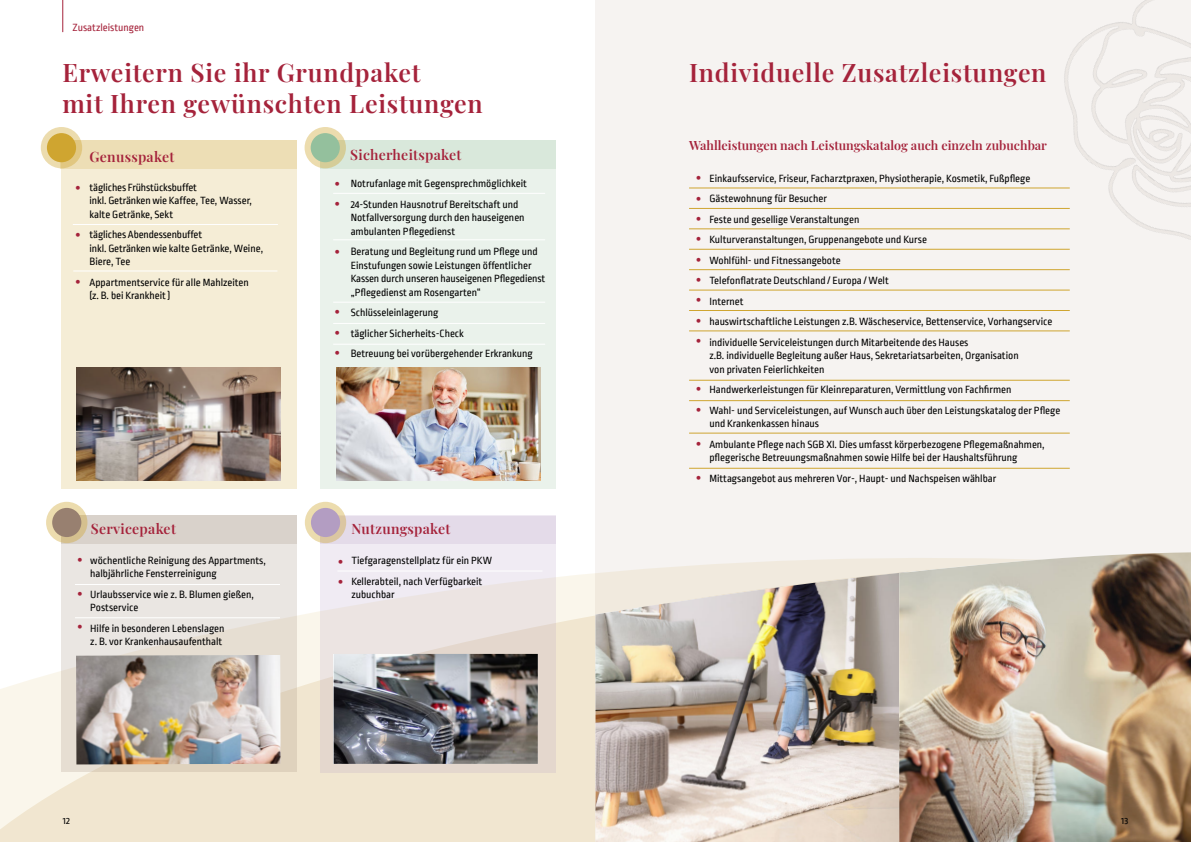
<style>
.page{position:relative;width:1191px;height:842px;background:#fff}
.page>*{position:absolute;margin:0;border:0;box-sizing:border-box;transform-origin:0 0}
.t1{font:600 25px/30.7px "Playfair Display";letter-spacing:.03em;color:#a5233b}
.t2{font:600 14px "Playfair Display";letter-spacing:.02em;color:#a5233b}
.t3{font:600 12.5px "Playfair Display";color:#a5233b}
.t4{font:600 12px/20.4px "Playfair Display";color:#a5233b}
.t5{font:11px/20.5px "Ropa Sans";color:#000}
.t6{font:11px "Ropa Sans";color:#a5233b}
.t7{font:10px "Ropa Sans";color:#000}
</style>
<div class="page">
<div style="left:596px;top:0;width:595px;height:842px;background:#f6f3f1"></div>
<svg style="left:0;top:542px;width:596px;height:300px;fill:#f1e6d0"></svg>
<div style="left:61px;top:140px;width:235px;height:349px;background:#f5edd6"></div>
<div style="left:60px;top:140px;width:236px;height:28px;background:#eddeb5"></div>
<div style="left:321px;top:140px;width:235px;height:349px;background:#eaf2eb"></div>
<div style="left:320px;top:140px;width:236px;height:28px;background:#d9e8db"></div>
<svg style="left:61px;top:515px;width:236px;height:257px;background:#e5dfd8"></svg>
<svg style="left:321px;top:543px;width:235px;height:229px;background:#ebe3e3"></svg>
<div style="left:321px;top:515px;width:235px;height:28px;background:#e4dbe9"></div>
<hr style="left:62px;top:0;width:1px;height:32px;background:#a5233b">
<hr style="left:73px;top:224px;width:205px;height:1px;background:#fff">
<hr style="left:75px;top:584px;width:205px;height:1px;background:#fff">
<hr style="left:337px;top:571px;width:205px;height:1px;background:#fff">
<hr style="left:75px;top:617px;width:205px;height:1px;background:#fff">
<hr style="left:333px;top:193px;width:212px;height:1px;background:#fff">
<hr style="left:333px;top:240px;width:212px;height:1px;background:#fff">
<hr style="left:333px;top:302px;width:212px;height:1px;background:#fff">
<hr style="left:333px;top:323px;width:212px;height:1px;background:#fff">
<hr style="left:333px;top:344px;width:212px;height:1px;background:#fff">
<hr style="left:73px;top:271px;width:204px;height:1px;background:#fff">
<img style="left:998px;top:0;width:193px;height:271px">
<hr style="left:689px;top:188px;width:380px;height:1px;background:#cfa530">
<hr style="left:689px;top:208px;width:380px;height:1px;background:#cfa530">
<hr style="left:689px;top:229px;width:380px;height:1px;background:#cfa530">
<hr style="left:689px;top:249px;width:380px;height:1px;background:#cfa530">
<hr style="left:689px;top:269px;width:380px;height:1px;background:#cfa530">
<hr style="left:689px;top:290px;width:380px;height:1px;background:#cfa530">
<hr style="left:689px;top:310px;width:380px;height:1px;background:#cfa530">
<hr style="left:689px;top:331px;width:380px;height:1px;background:#cfa530">
<hr style="left:689px;top:380px;width:380px;height:1px;background:#cfa530">
<hr style="left:689px;top:400px;width:380px;height:1px;background:#cfa530">
<hr style="left:689px;top:433px;width:380px;height:1px;background:#cfa530">
<hr style="left:689px;top:468px;width:380px;height:1px;background:#cfa530">
<svg style="left:41px;top:127px;width:41px;height:41px"></svg>
<div style="left:47px;top:133px;width:29px;height:29px;background:#cfa530;border-radius:50%"></div>
<svg style="left:304px;top:127px;width:42px;height:41px"></svg>
<div style="left:311px;top:133px;width:29px;height:29px;background:#94c09d;border-radius:50%"></div>
<svg style="left:46px;top:502px;width:41px;height:41px"></svg>
<div style="left:52px;top:508px;width:29px;height:29px;background:#988070;border-radius:50%"></div>
<svg style="left:305px;top:502px;width:41px;height:41px"></svg>
<div style="left:311px;top:508px;width:29px;height:29px;background:#b39dc2;border-radius:50%"></div>
<svg style="left:595px;top:552px;width:304px;height:20px"></svg>
<img style="left:595px;top:572px;width:304px;height:270px">
<img style="left:899px;top:552px;width:292px;height:290px">
<img style="left:334px;top:654px;width:204px;height:110px">
<img style="left:76px;top:367px;width:204px;height:113px">
<img style="left:336px;top:367px;width:204px;height:113px">
<img style="left:76px;top:655px;width:205px;height:109px">
<p class="t6" style="left:73px;top:22px;width:73px">Zusatzleistungen</p>
<h1 class="t1" style="left:62px;top:59px;width:422px">Erweitern Sie ihr Grundpaket<br>mit Ihren gewünschten Leistungen</h1>
<h1 class="t1" style="left:689px;top:59px;width:359px">Individuelle Zusatzleistungen</h1>
<p class="t2" style="left:90px;top:151px;width:86px">Genusspaket</p>
<p class="t5" style="left:90px;top:181px;width:164px;line-height:13.5px">tägliches Frühstücksbuffet<br>inkl. Getränken wie Kaffee, Tee, Wasser, kalte Getränke, Sekt</p>
<p class="t5" style="left:90px;top:228px;width:175px;line-height:13.5px">tägliches Abendessenbuffet<br>inkl. Getränken wie kalte Getränke, Weine,<br>Biere, Tee</p>
<p class="t5" style="left:90px;top:276px;width:161px;line-height:13.5px">Appartmentservice für alle Mahlzeiten (z. B. bei Krankheit )</p>
<p class="t3" style="left:689px;top:140px;width:359px">Wahlleistungen nach Leistungskatalog auch einzeln zubuchbar</p>
<p class="t2" style="left:350px;top:149px;width:113px">Sicherheitspaket</p>
<p class="t5" style="left:709px;top:168px;width:344px">Einkaufsservice, Friseur, Facharztpraxen, Physiotherapie, Kosmetik, Fußpflege Gästewohnung für Besucher<br>Feste und gesellige Veranstaltungen<br>Kulturveranstaltungen, Gruppenangebote und Kurse<br>Wohlfühl- und Fitnessangebote<br>Telefonflatrate Deutschland / Europa / Welt<br>Internet<br>hauswirtschaftliche Leistungen z.B. Wäscheservice, Bettenservice, Vorhangservice individuelle Serviceleistungen durch Mitarbeitende des Hauses</p>
<p class="t5" style="left:709px;top:349px;width:311px;line-height:13.5px">z.B. individuelle Begleitung außer Haus, Sekretariatsarbeiten, Organisation von privaten Feierlichkeiten</p>
<p class="t5" style="left:709px;top:379px;width:352px">Handwerkerleistungen für Kleinreparaturen, Vermittlung von Fachfirmen<br>Wahl- und Serviceleistungen, auf Wunsch auch über den Leistungskatalog der Pflege</p>
<p class="t5" style="left:709px;top:414px;width:337px">und Krankenkassen hinaus<br>Ambulante Pflege nach SGB XI. Dies umfasst körperbezogene Pflegemaßnahmen,</p>
<p class="t5" style="left:709px;top:447px;width:309px">pflegerische Betreuungsmaßnahmen sowie Hilfe bei der Haushaltsführung<br>Mittagsangebot aus mehreren Vor-, Haupt- und Nachspeisen wählbar</p>
<p class="t4" style="left:696px;top:167px;width:7px;text-align:justify">• • • • • • • • •</p>
<p class="t5" style="left:351px;top:174px;width:178px">Notrufanlage mit Gegensprechmöglichkeit<br>24-Stunden Hausnotruf Bereitschaft und</p>
<p class="t5" style="left:351px;top:211px;width:175px;line-height:13.5px">Notfallversorgung durch den hauseigenen ambulanten Pflegedienst</p>
<p class="t5" style="left:351px;top:245px;width:196px;line-height:13.5px">Beratung und Begleitung rund um Pflege und Einstufungen sowie Leistungen öffentlicher Kassen durch unseren hauseigenen Pflegedienst „Pflegedienst am Rosengarten“</p>
<p class="t5" style="left:351px;top:303px;width:184px">Schlüsseleinlagerung<br>täglicher Sicherheits-Check<br>Betreuung bei vorübergehender Erkrankung</p>
<p class="t4" style="left:334px;top:173px;width:7px">• •</p>
<p class="t4" style="left:75px;top:177px;width:7px">•</p>
<p class="t4" style="left:75px;top:225px;width:7px">•</p>
<p class="t4" style="left:334px;top:241px;width:7px">•</p>
<p class="t4" style="left:75px;top:271px;width:7px">•</p>
<p class="t4" style="left:334px;top:301px;width:7px;text-align:justify">• • •</p>
<p class="t4" style="left:696px;top:378px;width:7px">• •</p>
<p class="t4" style="left:696px;top:433px;width:7px">•</p>
<p class="t4" style="left:696px;top:467px;width:7px">•</p>
<p class="t4" style="left:77px;top:550px;width:7px">•</p>
<p class="t4" style="left:77px;top:583px;width:7px">•</p>
<p class="t4" style="left:77px;top:615px;width:7px">•</p>
<p class="t2" style="left:91px;top:523px;width:86px">Servicepaket</p>
<p class="t5" style="left:90px;top:554px;width:177px;line-height:13.5px">wöchentliche Reinigung des Appartments, halbjährliche Fensterreinigung</p>
<p class="t5" style="left:90px;top:588px;width:165px;line-height:13.5px">Urlaubsservice wie z. B. Blumen gießen,<br>Postservice</p>
<p class="t5" style="left:90px;top:622px;width:136px;line-height:13.5px">Hilfe in besonderen Lebenslagen z. B. vor Krankenhausaufenthalt</p>
<p class="t4" style="left:338px;top:551px;width:7px">• •</p>
<p class="t2" style="left:351px;top:523px;width:100px">Nutzungspaket</p>
<p class="t5" style="left:351px;top:551px;width:142px">Tiefgaragenstellplatz für ein PKW<br>Kellerabteil, nach Verfügbarkeit</p>
<p class="t5" style="left:351px;top:585px;width:45px">zubuchbar</p>
<p class="t7" style="left:63px;top:816px;width:9px">12</p>
<p class="t7" style="left:1121px;top:816px;width:9px">13</p>
</div>
